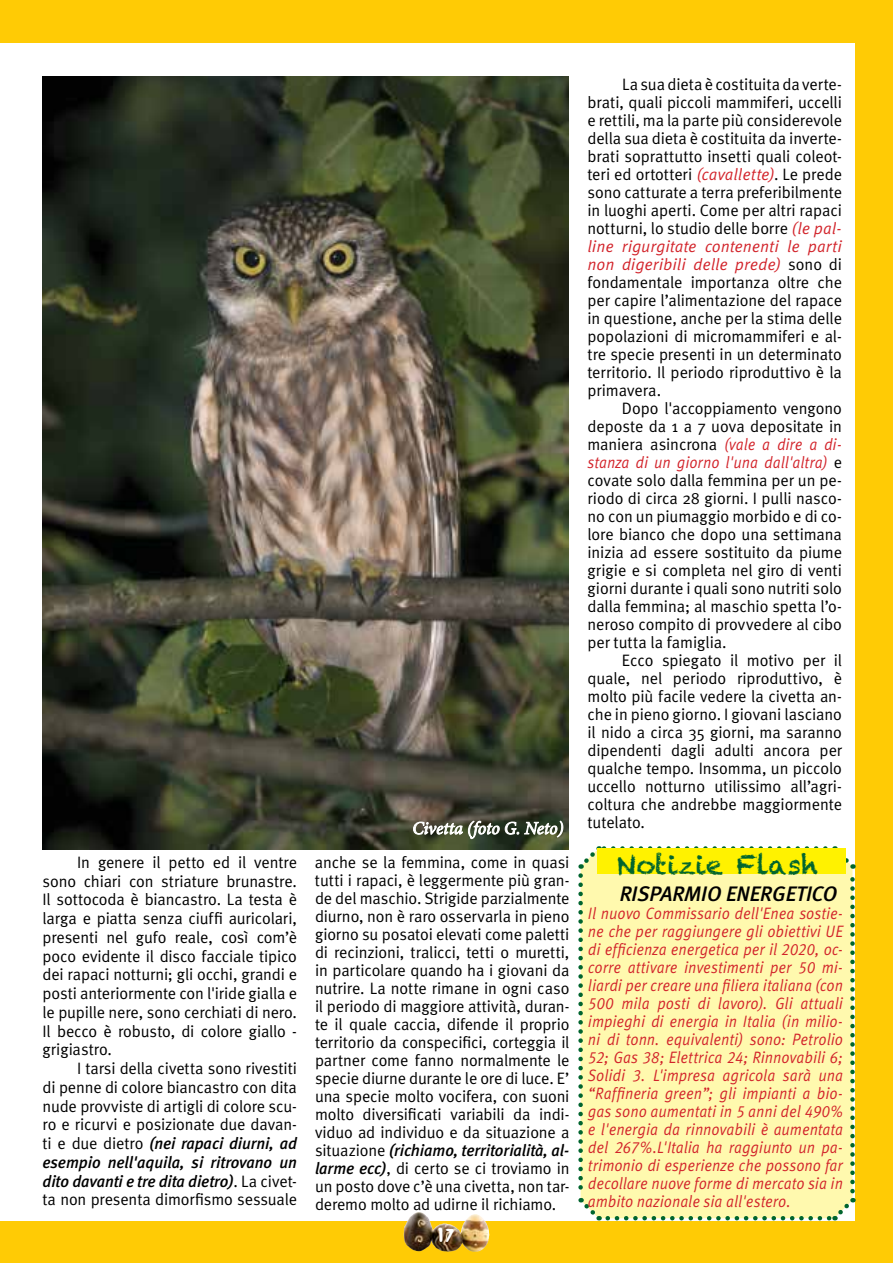
<style>
.page{position:relative;width:893px;height:1263px;background:#ffcb05}
.page>*{position:absolute;margin:0;border:0;box-sizing:border-box;transform-origin:0 0}
.t1{font:27px "Chalkduster";color:#00652e}
.t2{font:italic 500 21px "Meta";color:#000}
.t3{font:21px "Fur Extra Rounded";color:#fff}
.t4{font:16.5px/18px "Meta Normal";letter-spacing:-.005em;color:#000;text-align:justify}
.t5{font:16.5px/18px "Meta Correspondence Itali";letter-spacing:-.005em;color:#d2232a;text-align:justify;scale:.9 1}
.t6{font:italic 500 16.5px/18.8px "Meta";letter-spacing:-.005em;color:#000;text-align:justify}
.t7{font:16.5px/18px "Meta Correspondence Itali";letter-spacing:-.005em;color:#d2232a}
.s1{font-family:"Meta Normal";font-weight:400;font-style:normal}
.s2{font-family:"Meta";font-weight:500;font-style:italic}
.s3{font-family:"Meta Correspondence Itali";color:#d2232a}
.s4{font-family:"Meta Normal";color:#000}
</style>
<div class="page">
<div style="left:0;top:43px;width:855px;height:1177px;background:#fff"></div>
<img style="left:404px;top:1212px;width:33px;height:39px">
<img style="left:43px;top:77px;width:526px;height:772px">
<svg style="left:413px;top:820px;width:150px;height:19px"></svg>
<div style="left:577px;top:846px;width:279px;height:375px;background:#fff9ae"></div>
<div style="left:597px;top:849px;width:248px;height:25px;background:#fff200"></div>
<p class="t4" style="left:43px;top:852px;width:256px;line-height:18.8px;text-indent:35px">In genere il petto ed il ventre sono chiari con striature brunastre.<br>Il sottocoda è biancastro. La testa è larga e piatta senza ciuffi auricolari, presenti nel gufo reale, così com’è poco evidente il disco facciale tipico dei rapaci notturni; gli occhi, grandi e posti anteriormente con l'iride gialla e le pupille nere, sono cerchiati di nero.<br>Il becco è robusto, di colore giallo - grigiastro.</p>
<p class="t4" style="left:43px;top:1059px;width:256px;line-height:18.8px;text-indent:35px">I tarsi della civetta sono rivestiti di penne di colore biancastro con dita nude provviste di artigli di colore scu&shy;ro e ricurvi e posizionate due davan-</p>
<p class="t6" style="left:43px;top:1134px;width:256px"><span class="s1">ti e due dietro</span> (nei rapaci diurni, ad esempio nell'aquila, si ritrovano un dito davanti e tre dita dietro)<span class="s1">. La civet-</span></p>
<p class="t4" style="left:43px;top:1190px;width:256px">ta non presenta dimorfismo sessuale</p>
<p class="t4" style="left:315px;top:853px;width:256px">anche se la femmina, come in quasi tutti i rapaci, è leggermente più gran&shy;de del maschio. Strigide parzialmente diurno, non è raro osservarla in pieno giorno su posatoi elevati come paletti di recinzioni, tralicci, tetti o muretti, in particolare quando ha i giovani da nutrire. La notte rimane in ogni caso il periodo di maggiore attività, duran&shy;te il quale caccia, difende il proprio territorio da conspecifici, corteggia il partner come fanno normalmente le specie diurne durante le ore di luce. E’ una specie molto vocifera, con suoni molto diversificati variabili da indi&shy;viduo ad individuo e da situazione a</p>
<p class="t6" style="left:315px;top:1140px;width:256px"><span class="s1">situazione</span> (richiamo, territorialità, al-</p>
<p class="t4" style="left:315px;top:1159px;width:256px"><span class="s2">larme ecc)</span>, di certo se ci troviamo in un posto dove c’è una civetta, non tar&shy;deremo molto ad udirne il richiamo.</p>
<p class="t3" style="left:437px;top:1225px;width:20px">17</p>
<p class="t4" style="left:587px;top:75px;width:256px;text-indent:35px">La sua dieta è costituita da verte&shy;brati, quali piccoli mammiferi, uccelli e rettili, ma la parte più considerevole della sua dieta è costituita da inverte&shy;brati soprattutto insetti quali coleot&shy;teri ed ortotteri <span class="s3">(cavallette)</span>. Le prede sono catturate a terra preferibilmente in luoghi aperti. Come per altri rapaci notturni, lo studio delle borre <span class="s3">(le pal-</span></p>
<p class="t7" style="left:587px;top:237px;width:256px">line rigurgitate contenenti le parti non digeribili delle prede) <span class="s4">sono di</span></p>
<p class="t4" style="left:587px;top:273px;width:256px">fondamentale importanza oltre che per capire l’alimentazione del rapace in questione, anche per la stima delle popolazioni di micromammiferi e al&shy;tre specie presenti in un determinato territorio. Il periodo riproduttivo è la primavera.</p>
<p class="t4" style="left:587px;top:399px;width:256px;text-indent:35px">Dopo l'accoppiamento vengono deposte da 1 a 7 uova depositate in maniera asincrona <span class="s3">(vale a dire a di-</span></p>
<p class="t5" style="left:587px;top:453px;width:284px">stanza di un giorno l'una dall'altra) <span class="s4">e</span></p>
<p class="t4" style="left:587px;top:471px;width:256px">covate solo dalla femmina per un pe&shy;riodo di circa 28 giorni. I pulli nasco&shy;no con un piumaggio morbido e di co&shy;lore bianco che dopo una settimana inizia ad essere sostituito da piume grigie e si completa nel giro di venti giorni durante i quali sono nutriti solo dalla femmina; al maschio spetta l’o&shy;neroso compito di provvedere al cibo per tutta la famiglia.</p>
<p class="t4" style="left:587px;top:651px;width:256px;text-indent:35px">Ecco spiegato il motivo per il quale, nel periodo riproduttivo, è molto più facile vedere la civetta an&shy;che in pieno giorno. I giovani lasciano il nido a circa 35 giorni, ma saranno dipendenti dagli adulti ancora per qualche tempo. Insomma, un piccolo uccello notturno utilissimo all’agri&shy;coltura che andrebbe maggiormente tutelato.</p>
<h1 class="t1" style="left:616px;top:848px;width:203px">Notizie Flash</h1>
<p class="t2" style="left:620px;top:881px;width:219px">RISPARMIO ENERGETICO</p>
<p class="t5" style="left:588px;top:904px;width:285px">Il nuovo Commissario dell'Enea sostie&shy;ne che per raggiungere gli obiettivi UE di efficienza energetica per il 2020, oc&shy;corre attivare investimenti per 50 mi&shy;liardi per creare una filiera italiana (con 500 mila posti di lavoro). Gli attuali impieghi di energia in Italia (in milio&shy;ni di tonn. equivalenti) sono: Petrolio 52; Gas 38; Elettrica 24; Rinnovabili 6; Solidi 3. L'impresa agricola sarà una “Raffineria green”; gli impianti a bio&shy;gas sono aumentati in 5 anni del 490% e l'energia da rinnovabili è aumentata del 267%.L'Italia ha raggiunto un pa&shy;trimonio di esperienze che possono far decollare nuove forme di mercato sia in ambito nazionale sia all'estero.</p>
</div>
